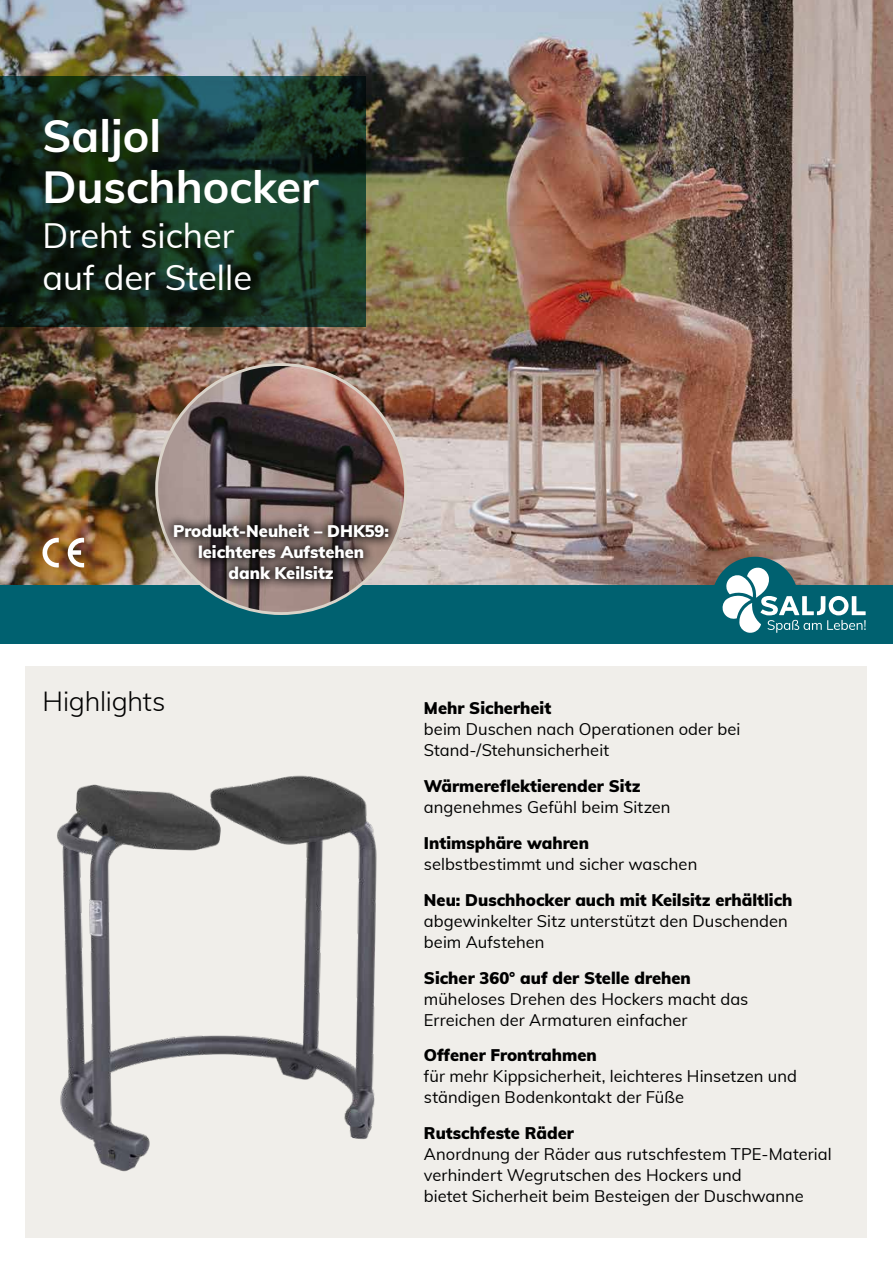
<style>
.page{position:relative;width:893px;height:1263px;background:#fff}
.page>*{position:absolute;margin:0;border:0;box-sizing:border-box;transform-origin:0 0}
.t1{font:700 45px/51px "Muli";color:#fff}
.t2{font:34.5px/42px "Muli";color:#fff}
.t3{font:300 27px "Muli";letter-spacing:-.01em;color:#000}
.t4{font:16.5px/21px "Muli";letter-spacing:.005em;color:#000}
.t5{font:900 16.5px "Muli";color:#000}
.t6{font:900 16.5px/21px "Muli";color:#fff;text-align:center}
</style>
<div class="page">
<div style="left:26px;top:665px;width:841px;height:572px;background:#f0eeea"></div>
<img style="left:0;top:0;width:893px;height:586px">
<div style="left:0;top:586px;width:893px;height:58px;background:#006170"></div>
<svg style="left:0;top:77px;width:366px;height:250px;background:#152f21"></svg>
<div style="left:712px;top:557px;width:87px;height:87px;background:#006170;border-radius:50%"></div>
<svg style="left:722px;top:567px;width:144px;height:66px"></svg>
<img style="left:57px;top:775px;width:320px;height:397px">
<svg style="left:42px;top:538px;width:17px;height:30px"></svg>
<svg style="left:67px;top:538px;width:17px;height:30px"></svg>
<img style="left:157px;top:364px;width:249px;height:249px;border-radius:124px">
<svg style="left:163px;top:513px;width:237px;height:77px;background:#695e5c"></svg>
<h1 class="t1" style="left:43px;top:114px;width:278px">Saljol<br>Duschhocker</h1>
<h2 class="t2" style="left:43px;top:218px;width:211px">Dreht sicher auf der Stelle</h2>
<p class="t6" style="left:173px;top:522px;width:217px">Produkt-Neuheit – DHK59: leichteres Aufstehen<br>dank Keilsitz</p>
<h3 class="t3" style="left:43px;top:691px;width:125px">Highlights</h3>
<p class="t5" style="left:424px;top:702px;width:129px">Mehr Sicherheit</p>
<p class="t4" style="left:424px;top:720px;width:318px">beim Duschen nach Operationen oder bei<br>Stand-/Stehunsicherheit</p>
<p class="t5" style="left:424px;top:779px;width:218px">Wärmereflektierender Sitz</p>
<p class="t4" style="left:424px;top:798px;width:248px">angenehmes Gefühl beim Sitzen</p>
<p class="t5" style="left:424px;top:836px;width:167px">Intimsphäre wahren</p>
<p class="t4" style="left:424px;top:855px;width:275px">selbstbestimmt und sicher waschen</p>
<p class="t5" style="left:424px;top:893px;width:370px">Neu: Duschhocker auch mit Keilsitz erhältlich</p>
<p class="t4" style="left:424px;top:912px;width:365px">abgewinkelter Sitz unterstützt den Duschenden beim Aufstehen</p>
<p class="t5" style="left:424px;top:971px;width:268px">Sicher 360° auf der Stelle drehen</p>
<p class="t4" style="left:424px;top:990px;width:326px">müheloses Drehen des Hockers macht das<br>Erreichen der Armaturen einfacher</p>
<p class="t5" style="left:424px;top:1049px;width:174px">Offener Frontrahmen</p>
<p class="t4" style="left:424px;top:1067px;width:374px">für mehr Kippsicherheit, leichteres Hinsetzen und ständigen Bodenkontakt der Füße</p>
<p class="t5" style="left:424px;top:1127px;width:152px">Rutschfeste Räder</p>
<p class="t4" style="left:424px;top:1145px;width:409px">Anordnung der Räder aus rutschfestem TPE-Material verhindert Wegrutschen des Hockers und<br>bietet Sicherheit beim Besteigen der Duschwanne</p>
</div>
